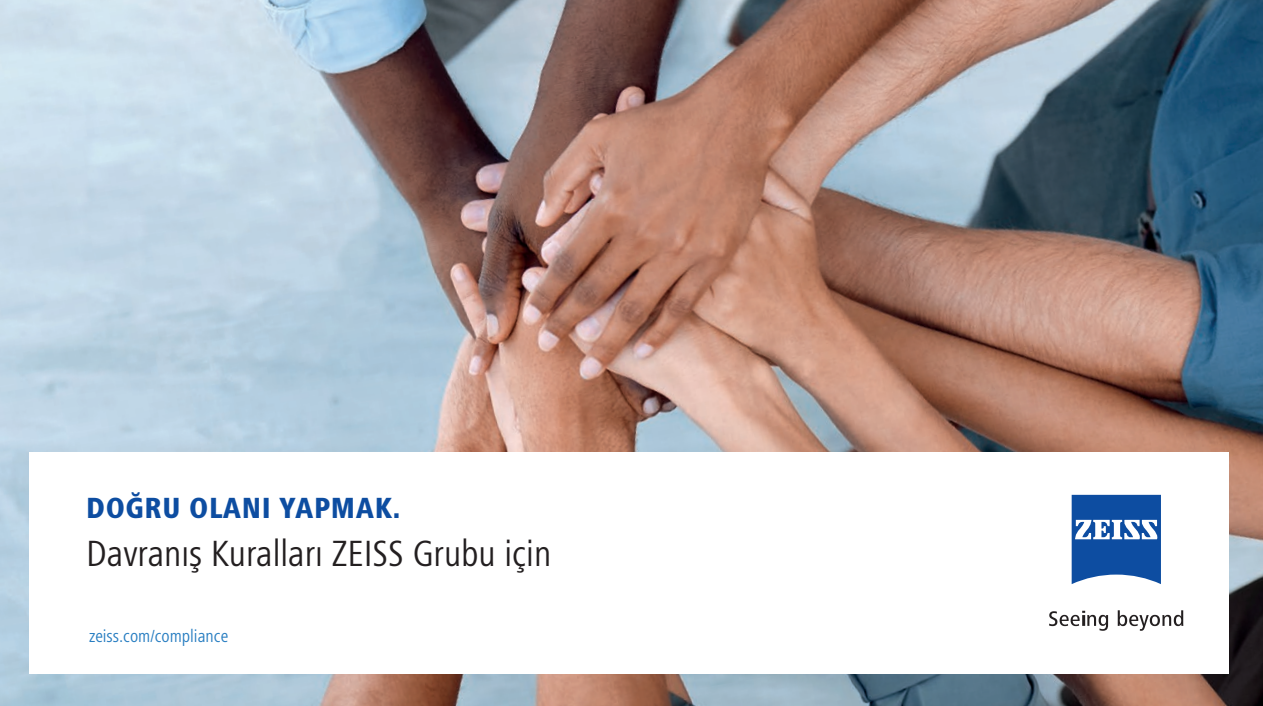
<style>
.page{position:relative;width:1263px;height:706px;background:#fff}
.page>*{position:absolute;margin:0;border:0;box-sizing:border-box;transform-origin:0 0}
.t1{font:condensed 37.5px "ZEISS Frutiger Next W1 G";color:#231f20}
.t2{font:800 condensed 30px "ZEISS Frutiger Next W1 G";letter-spacing:.02em;color:#0d4da1}
.t3{font:condensed 18px "ZEISS Frutiger Next W1 G";color:#277dc1}
</style>
<div class="page">
<img style="left:0;top:0;width:1263px;height:706px">
<div style="left:30px;top:452px;width:1199px;height:221px;background:#fff"></div>
<svg style="left:1072px;top:495px;width:89px;height:89px"></svg>
<svg style="left:1049px;top:611px;width:59px;height:20px"></svg>
<svg style="left:1118px;top:610px;width:65px;height:21px"></svg>
<p class="t2" style="left:86px;top:486px;width:316px">DOĞRU OLANI YAPMAK.</p>
<p class="t1" style="left:86px;top:527px;width:467px">Davranış Kuralları ZEISS Grubu için</p>
<p class="t3" style="left:89px;top:624px;width:141px">zeiss.com/compliance</p>
</div>
